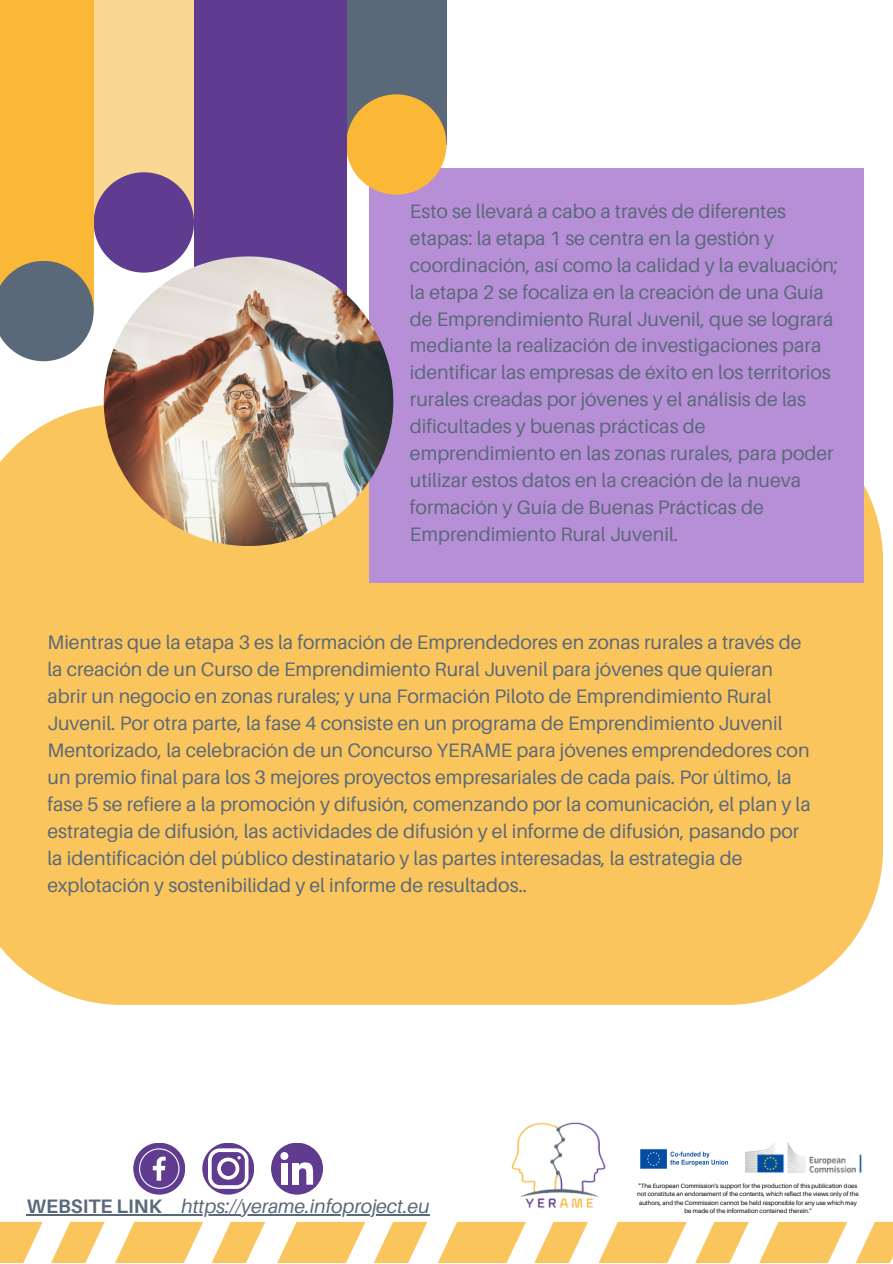
<style>
.page{position:relative;width:893px;height:1264px;background:#fff}
.page>*{position:absolute;margin:0;border:0;box-sizing:border-box;transform-origin:0 0}
.t1{font:19.5px/27px "Aileron";color:#5a6979}
.t2{font:italic 19.5px "Aileron";color:#5a6979}
.t3{font:6.15px "Aileron";color:#000}
.s1{font-weight:700;font-style:normal}
</style>
<div class="page">
<div style="left:0;top:404px;width:882px;height:600px;background:#fbc55d"></div>
<div style="left:369px;top:168px;width:494px;height:415px;background:#b78fd6"></div>
<div style="left:94px;top:0;width:100px;height:222px;background:#fbd794"></div>
<div style="left:346px;top:0;width:100px;height:144px;background:#5a6979"></div>
<div style="left:94px;top:172px;width:100px;height:100px;background:#603c90;border-radius:50%"></div>
<div style="left:346px;top:94px;width:100px;height:101px;background:#fbb836;border-radius:50%"></div>
<div style="left:0;top:0;width:94px;height:311px;background:#fbb836"></div>
<svg style="left:0;top:261px;width:94px;height:100px"></svg>
<div style="left:194px;top:0;width:152px;height:367px;background:#603c90"></div>
<svg style="left:0;top:1221px;width:892px;height:41px"></svg>
<svg style="left:202px;top:1142px;width:52px;height:52px"></svg>
<div style="left:271px;top:1142px;width:52px;height:52px;background:#603c90;border-radius:50%"></div>
<div style="left:133px;top:1142px;width:52px;height:52px;background:#603c90;border-radius:50%"></div>
<img style="left:511px;top:1122px;width:95px;height:87px">
<img style="left:640px;top:1149px;width:89px;height:19px">
<img style="left:745px;top:1142px;width:117px;height:32px">
<svg style="left:139px;top:1148px;width:40px;height:40px"></svg>
<svg style="left:208px;top:1148px;width:40px;height:40px"></svg>
<svg style="left:280px;top:1152px;width:34px;height:33px"></svg>
<img style="left:104px;top:256px;width:289px;height:290px;border-radius:50%">
<hr style="left:27px;top:1213px;width:135px;height:2px;background:#5a6979">
<svg style="left:162px;top:1214px;width:19px;height:1px"></svg>
<hr style="left:181px;top:1213px;width:248px;height:2px;background:#5a6979">
<p class="t1" style="left:410px;top:197px;width:430px">Esto se llevará a cabo a través de diferentes etapas: la etapa 1 se centra en la gestión y coordinación, así como la calidad y la evaluación; la etapa 2 se focaliza en la creación de una Guía de Emprendimiento Rural Juvenil, que se logrará mediante la realización de investigaciones para identificar las empresas de éxito en los territorios rurales creadas por jóvenes y el análisis de las dificultades y buenas prácticas de emprendimiento en las zonas rurales, para poder utilizar estos datos en la creación de la nueva formación y Guía de Buenas Prácticas de Emprendimiento Rural Juvenil.</p>
<p class="t1" style="left:47px;top:628px;width:764px">Mientras que la etapa 3 es la formación de Emprendedores en zonas rurales a través de la creación de un Curso de Emprendimiento Rural Juvenil para jóvenes que quieran abrir un negocio en zonas rurales; y una Formación Piloto de Emprendimiento Rural Juvenil. Por otra parte, la fase 4 consiste en un programa de Emprendimiento Juvenil Mentorizado, la celebración de un Concurso YERAME para jóvenes emprendedores con un premio final para los 3 mejores proyectos empresariales de cada país. Por último, la fase 5 se refiere a la promoción y difusión, comenzando por la comunicación, el plan y la estrategia de difusión, las actividades de difusión y el informe de difusión, pasando por la identificación del público destinatario y las partes interesadas, la estrategia de explotación y sostenibilidad y el informe de resultados..</p>
<p class="t2" style="left:27px;top:1193px;width:404px"><span class="s1">WEBSITE LINK</span> https://yerame.infoproject.eu</p>
<p class="t3" style="left:638px;top:1181px;width:220px">"The European Commission's support for the production of this publication does</p>
<p class="t3" style="left:637px;top:1190px;width:223px">not constitute an endorsement of the contents, which reflect the views only of the</p>
<p class="t3" style="left:639px;top:1198px;width:219px">authors, and the Commission cannot be held responsible for any use which may</p>
<p class="t3" style="left:684px;top:1207px;width:128px">be made of the information contained therein."</p>
</div>
